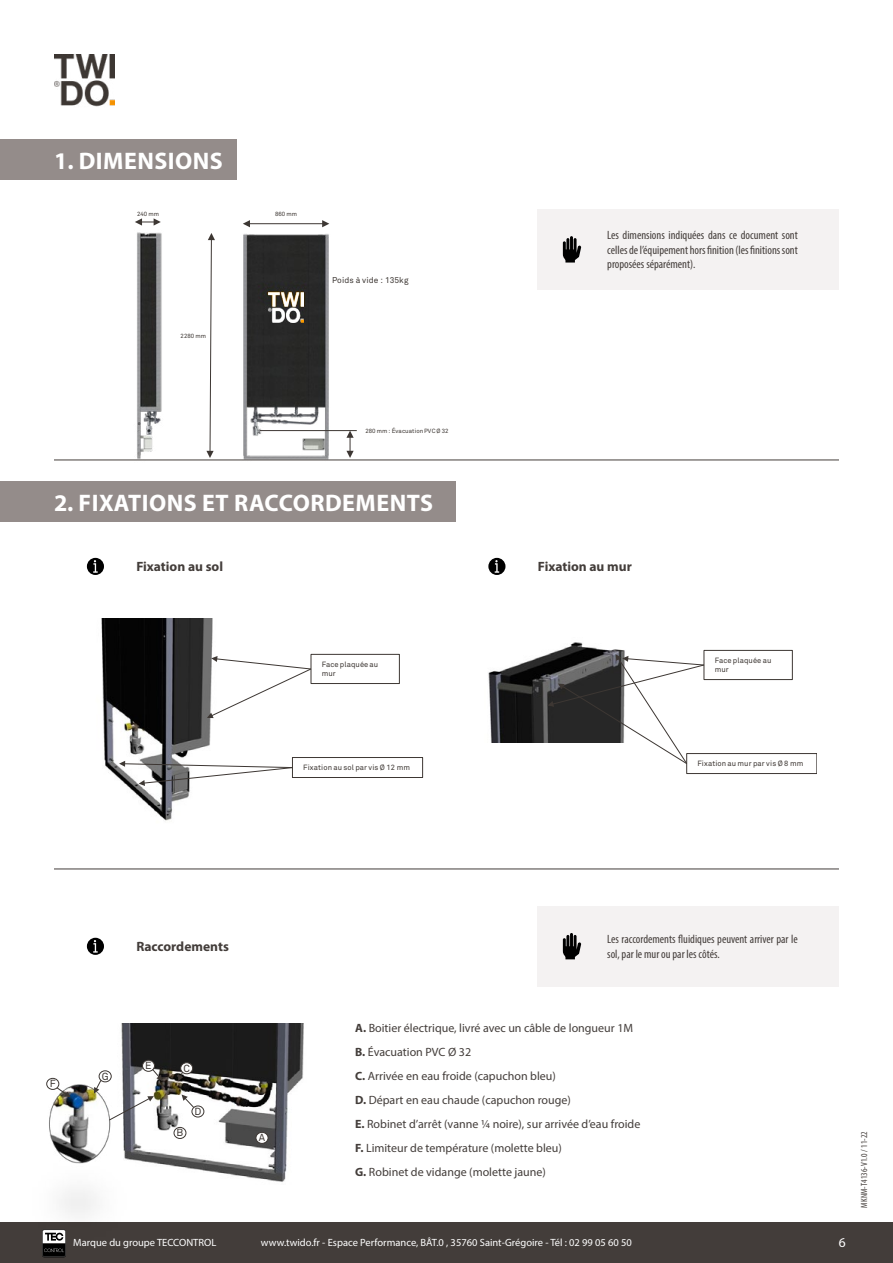
<style>
.page{position:relative;width:893px;height:1263px;background:#fff}
.page>*{position:absolute;margin:0;border:0;box-sizing:border-box;transform-origin:0 0}
.t1{font:700 24px "Myriad Pro";letter-spacing:.02em;color:#fff}
.t2{font:700 13.5px "Myriad Pro";color:#433d3a}
.t3{font:13.5px "Myriad Pro";color:#fff}
.t4{font:12px/24px "Myriad Pro";color:#433d3a}
.t5{font:condensed 12px/14.4px "Myriad Pro";color:#433d3a;text-align:justify}
.t6{font:10.5px "Myriad Pro";color:#fff}
.t7{font:10.2px "Akkurat Pro";color:#3d3733}
.t8{font:condensed 9px "Myriad Pro";letter-spacing:.01em;color:#433d3a}
.t9{font:8.4px "Akkurat Pro";letter-spacing:.01em;color:#3d3733}
.t10{font:7.5px/9px "Akkurat Pro";letter-spacing:.01em;color:#3d3733}
.t11{font:6px "Akkurat Pro";letter-spacing:.01em;color:#3d3733}
.s1{font-weight:700}
</style>
<div class="page">
<div style="left:0;top:1222px;width:893px;height:41px;background:#433d3a"></div>
<svg style="left:42px;top:1254px;width:24px;height:3px"></svg>
<div style="left:538px;top:209px;width:301px;height:80px;background:#f4f2f2"></div>
<div style="left:0;top:139px;width:237px;height:41px;background:#948c8a"></div>
<hr style="left:892px;top:139px;width:1px;height:41px;background:#948c8a">
<div style="left:0;top:482px;width:455px;height:40px;background:#948c8a"></div>
<div style="left:538px;top:906px;width:301px;height:80px;background:#f4f2f2"></div>
<img style="left:54px;top:54px;width:60px;height:53px">
<hr style="left:54px;top:460px;width:785px;height:1px;background:#433d3a">
<hr style="left:54px;top:868px;width:785px;height:1px;background:#433d3a">
<svg style="left:563px;top:236px;width:18px;height:27px"></svg>
<svg style="left:563px;top:933px;width:18px;height:26px"></svg>
<img style="left:101px;top:618px;width:113px;height:203px">
<img style="left:488px;top:642px;width:137px;height:100px">
<div style="left:311px;top:654px;width:89px;height:30px;border:1px solid #3d3733"></div>
<svg style="left:207px;top:656px;width:104px;height:62px"></svg>
<div style="left:686px;top:753px;width:131px;height:21px;border:1px solid #3d3733"></div>
<div style="left:292px;top:757px;width:131px;height:21px;border:1px solid #3d3733"></div>
<div style="left:704px;top:650px;width:88px;height:30px;border:1px solid #3d3733"></div>
<svg style="left:547px;top:654px;width:157px;height:110px"></svg>
<svg style="left:119px;top:761px;width:174px;height:25px"></svg>
<svg style="left:87px;top:558px;width:17px;height:17px"></svg>
<svg style="left:87px;top:938px;width:17px;height:17px"></svg>
<svg style="left:488px;top:558px;width:17px;height:17px"></svg>
<img style="left:98px;top:1023px;width:206px;height:159px">
<div style="left:256px;top:1132px;width:12px;height:11px;background:#fff;border-radius:50%"></div>
<div style="left:256px;top:1132px;width:12px;height:11px;border:1px solid #3d3733;border-radius:50%"></div>
<img style="left:42px;top:1084px;width:106px;height:170px">
<svg style="left:109px;top:1096px;width:45px;height:24px"></svg>
<div style="left:174px;top:1127px;width:12px;height:11px;background:#fff;border-radius:50%"></div>
<div style="left:174px;top:1127px;width:12px;height:12px;border:1px solid #3d3733;border-radius:50%"></div>
<div style="left:47px;top:1078px;width:12px;height:11px;background:#fff;border-radius:50%"></div>
<div style="left:47px;top:1078px;width:12px;height:11px;border:1px solid #3d3733;border-radius:50%"></div>
<div style="left:99px;top:1071px;width:12px;height:11px;background:#fff;border-radius:50%"></div>
<div style="left:99px;top:1070px;width:12px;height:12px;border:1px solid #3d3733;border-radius:50%"></div>
<svg style="left:57px;top:1087px;width:14px;height:10px"></svg>
<svg style="left:94px;top:1080px;width:7px;height:13px"></svg>
<div style="left:192px;top:1106px;width:12px;height:11px;background:#fff;border-radius:50%"></div>
<div style="left:192px;top:1106px;width:12px;height:11px;border:1px solid #3d3733;border-radius:50%"></div>
<div style="left:181px;top:1063px;width:12px;height:11px;background:#fff;border-radius:50%"></div>
<div style="left:180px;top:1062px;width:13px;height:12px;border:1px solid #3d3733;border-radius:50%"></div>
<svg style="left:178px;top:1072px;width:5px;height:9px"></svg>
<svg style="left:182px;top:1094px;width:12px;height:14px"></svg>
<div style="left:143px;top:1060px;width:11px;height:11px;background:#fff;border-radius:50%"></div>
<div style="left:142px;top:1060px;width:13px;height:11px;border:1px solid #3d3733;border-radius:50%"></div>
<svg style="left:152px;top:1069px;width:10px;height:12px"></svg>
<img style="left:92px;top:232px;width:116px;height:229px">
<img style="left:223px;top:223px;width:133px;height:259px">
<svg style="left:135px;top:218px;width:26px;height:8px"></svg>
<hr style="left:249px;top:223px;width:74px;height:1px;background:#3d3733">
<svg style="left:322px;top:220px;width:7px;height:7px"></svg>
<svg style="left:243px;top:220px;width:7px;height:7px"></svg>
<svg style="left:206px;top:233px;width:9px;height:225px"></svg>
<hr style="left:260px;top:430px;width:97px;height:1px;background:#3d3733">
<svg style="left:346px;top:431px;width:8px;height:27px"></svg>
<img style="left:268px;top:292px;width:36px;height:30px">
<h1 class="t1" style="left:54px;top:145px;width:170px">1. DIMENSIONS</h1>
<p class="t11" style="left:137px;top:210px;width:24px">240 mm</p>
<p class="t11" style="left:275px;top:211px;width:24px">860 mm</p>
<p class="t11" style="left:181px;top:332px;width:27px">2280 mm</p>
<p class="t9" style="left:332px;top:276px;width:78px">Poids à vide : 135kg</p>
<p class="t11" style="left:365px;top:427px;width:85px">280 mm : Évacuation PVC Ø 32</p>
<h1 class="t1" style="left:54px;top:487px;width:381px">2. FIXATIONS ET RACCORDEMENTS</h1>
<p class="t2" style="left:136px;top:558px;width:88px">Fixation au sol</p>
<p class="t10" style="left:322px;top:660px;width:58px">Face plaquée au mur</p>
<p class="t10" style="left:303px;top:763px;width:108px">Fixation au sol par vis Ø 12 mm</p>
<p class="t5" style="left:607px;top:228px;width:192px">Les dimensions indiquées dans ce document sont celles de l’équipement hors finition (les finitions sont proposées séparément).</p>
<p class="t2" style="left:538px;top:558px;width:95px">Fixation au mur</p>
<p class="t10" style="left:715px;top:656px;width:58px">Face plaquée au mur</p>
<p class="t10" style="left:697px;top:759px;width:108px">Fixation au mur par vis Ø 8 mm</p>
<p class="t2" style="left:136px;top:938px;width:94px">Raccordements</p>
<p class="t5" style="left:607px;top:932px;width:192px">Les raccordements fluidiques peuvent arriver par le sol, par le mur ou par les côtés.</p>
<p class="t7" style="left:50px;top:1078px;width:7px">F</p>
<p class="t7" style="left:102px;top:1070px;width:8px">G</p>
<p class="t7" style="left:145px;top:1059px;width:8px">E</p>
<p class="t7" style="left:183px;top:1062px;width:8px">C</p>
<p class="t7" style="left:177px;top:1127px;width:8px">B</p>
<p class="t7" style="left:194px;top:1105px;width:8px">D</p>
<p class="t7" style="left:259px;top:1132px;width:8px">A</p>
<p class="t4" style="left:355px;top:1016px;width:287px"><span class="s1">A.</span> Boitier électrique, livré avec un câble de longueur 1M <span class="s1">B.</span> Évacuation PVC Ø 32<br><span class="s1">C.</span> Arrivée en eau froide (capuchon bleu)<br><span class="s1">D.</span> Départ en eau chaude (capuchon rouge)<br><span class="s1">E.</span> Robinet d’arrêt (vanne 1/4 noire), sur arrivée d’eau froide <span class="s1">F.</span> Limiteur de température (molette bleu)<br><span class="s1">G.</span> Robinet de vidange (molette jaune)</p>
<p class="t6" style="left:73px;top:1236px;width:145px">Marque du groupe TECCONTROL</p>
<p class="t6" style="left:261px;top:1236px;width:372px">www.twido.fr - Espace Performance, BÂT.0 , 35760 Saint-Grégoire - Tél : 02 99 05 60 50</p>
<p class="t3" style="left:839px;top:1234px;width:8px">6</p>
<p class="t8" style="left:859px;top:1207px;width:78px;rotate:-90deg">MKNM-T4136-V1.0 / 11-22</p>
</div>
